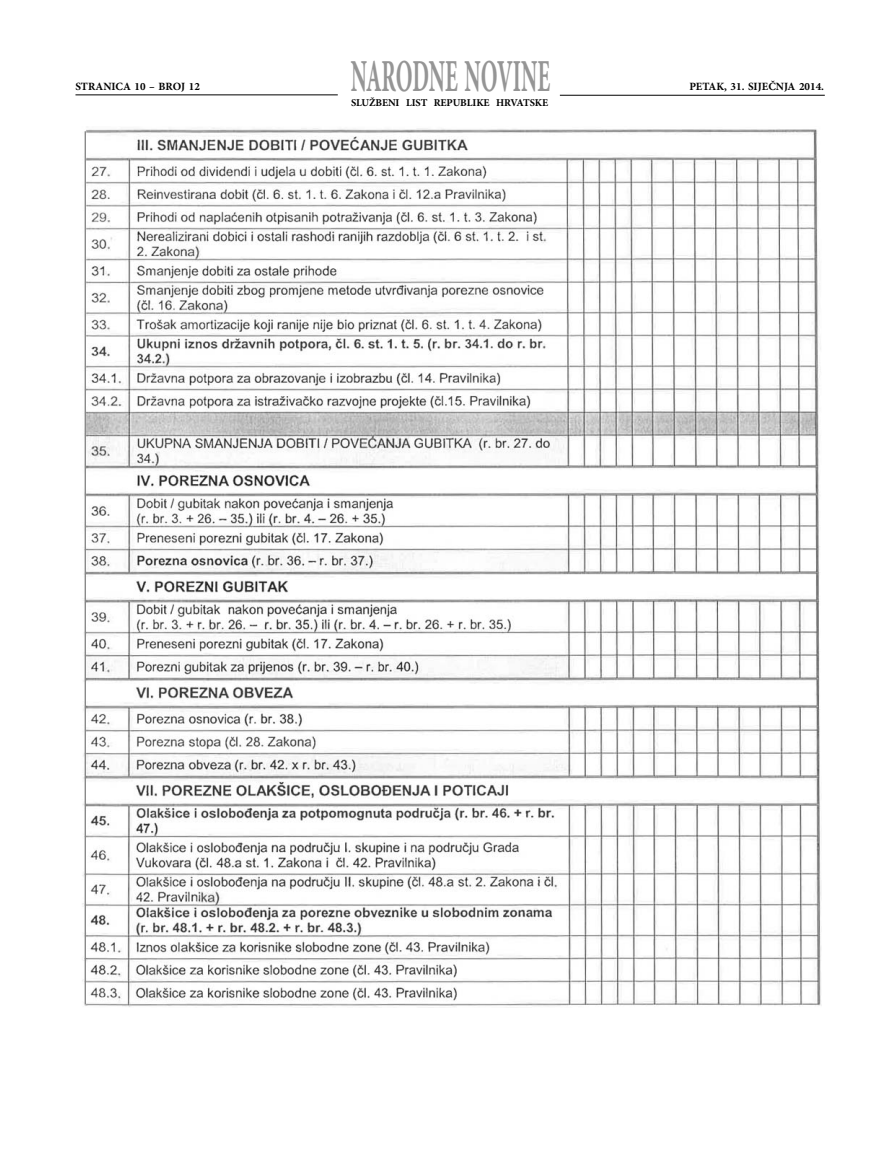
<style>
.page{position:relative;width:872px;height:1170px;background:#fff}
.page>*{position:absolute;margin:0;border:0;box-sizing:border-box;transform-origin:0 0}
.t1{font:700 45.9px "Minion Pro";letter-spacing:-.01em;color:#959595;scale:.48 1}
.t2{font:700 11.1px "Minion Pro";color:#000}
.t3{font:700 10.5px "Minion Pro";letter-spacing:-.01em;color:#000}
</style>
<div class="page">
<hr style="left:560px;top:95px;width:264px;height:1px;background:#000">
<hr style="left:75px;top:95px;width:263px;height:1px;background:#000">
<img style="left:82px;top:128px;width:739px;height:879px">
<hr style="left:85px;top:131px;width:1px;height:873px;background:#828282">
<p class="t2" style="left:75px;top:82px;width:126px">STRANICA 10 – BROJ 12</p>
<h1 class="t1" style="left:351px;top:58px;width:417px">NARODNE NOVINE</h1>
<p class="t3" style="left:351px;top:98px;width:198px">SLUŽBENI LIST REPUBLIKE HR VA TSKE</p>
<p class="t2" style="left:689px;top:82px;width:136px">PETAK, 31. SIJEČNJA 2014.</p>
</div>
